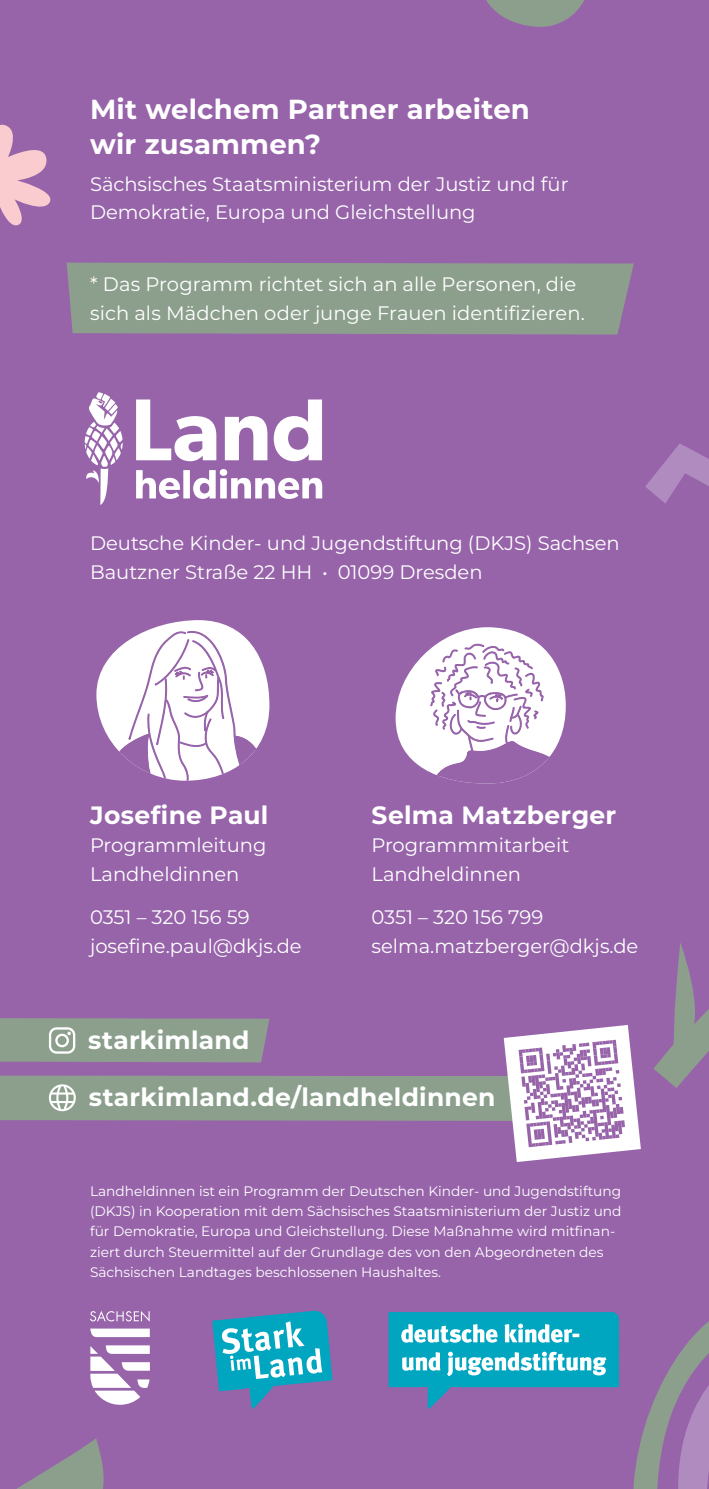
<style>
.page{position:relative;width:709px;height:1489px;background:#fff}
.page>*{position:absolute;margin:0;border:0;box-sizing:border-box;transform-origin:0 0}
.t1{font:700 27.5px/35px "Montserrat";letter-spacing:.01em;color:#fff}
.t2{font:700 25px "Montserrat";letter-spacing:.01em;color:#fff}
.t3{font:19.5px/28.8px "Montserrat";color:#fff}
.t4{font:13.75px/20px "Montserrat";color:#fff}
</style>
<div class="page">
<div style="left:0;top:0;width:709px;height:1488px;background:#9764aa"></div>
<div style="left:67px;top:263px;width:567px;height:71px;background:#8c9f8d"></div>
<svg style="left:96px;top:620px;width:173px;height:160px"></svg>
<svg style="left:395px;top:627px;width:171px;height:156px"></svg>
<svg style="left:212px;top:1310px;width:120px;height:98px"></svg>
<svg style="left:85px;top:392px;width:38px;height:113px"></svg>
<svg style="left:136px;top:469px;width:186px;height:30px"></svg>
<svg style="left:136px;top:399px;width:186px;height:62px"></svg>
<svg style="left:388px;top:1312px;width:231px;height:96px"></svg>
<svg style="left:90px;top:1328px;width:60px;height:8px"></svg>
<svg style="left:90px;top:1345px;width:60px;height:59px"></svg>
<svg style="left:90px;top:1311px;width:60px;height:10px"></svg>
<svg style="left:18px;top:1438px;width:86px;height:50px"></svg>
<svg style="left:486px;top:0;width:98px;height:27px"></svg>
<svg style="left:0;top:124px;width:51px;height:102px"></svg>
<svg style="left:653px;top:943px;width:56px;height:144px"></svg>
<svg style="left:633px;top:1321px;width:76px;height:167px"></svg>
<svg style="left:645px;top:443px;width:64px;height:60px"></svg>
<svg style="left:0;top:1018px;width:641px;height:143px"></svg>
<h1 class="t1" style="left:90px;top:91px;width:441px">Mit welchem Partner arbeiten wir zusammen?</h1>
<p class="t3" style="left:90px;top:169px;width:480px">Sächsisches Staatsministerium der Justiz und für<br>Demokratie, Europa und Gleichstellung</p>
<p class="t3" style="left:90px;top:269px;width:496px">* Das Programm richtet sich an alle Personen, die sich als Mädchen oder junge Frauen identifizieren.</p>
<p class="t3" style="left:90px;top:528px;width:531px">Deutsche Kinder- und Jugendstiftung (DKJS) Sachsen<br>Bautzner Straße 22 HH • 01099 Dresden</p>
<p class="t2" style="left:90px;top:798px;width:180px">Josefine Paul</p>
<p class="t3" style="left:90px;top:830px;width:178px">Programmleitung<br>Landheldinnen</p>
<p class="t3" style="left:90px;top:902px;width:213px">0351 – 320 156 59 josefine.paul@dkjs.de</p>
<p class="t2" style="left:371px;top:798px;width:246px">Selma Matzberger</p>
<p class="t3" style="left:371px;top:830px;width:199px">Programmmitarbeit<br>Landheldinnen</p>
<p class="t3" style="left:371px;top:902px;width:268px">0351 – 320 156 799 selma.matzberger@dkjs.de</p>
<p class="t2" style="left:88px;top:1023px;width:163px">starkimland</p>
<p class="t2" style="left:89px;top:1080px;width:408px">starkimland.de/landheldinnen</p>
<p class="t4" style="left:90px;top:1181px;width:533px">Landheldinnen ist ein Programm der Deutschen Kinder- und Jugendstiftung (DKJS) in Kooperation mit dem Sächsisches Staatsministerium der Justiz und für Demokratie, Europa und Gleichstellung. Diese Maßnahme wird mitfinan&shy;ziert durch Steuermittel auf der Grundlage des von den Abgeordneten des Sächsischen Landtages beschlossenen Haushaltes.</p>
</div>
